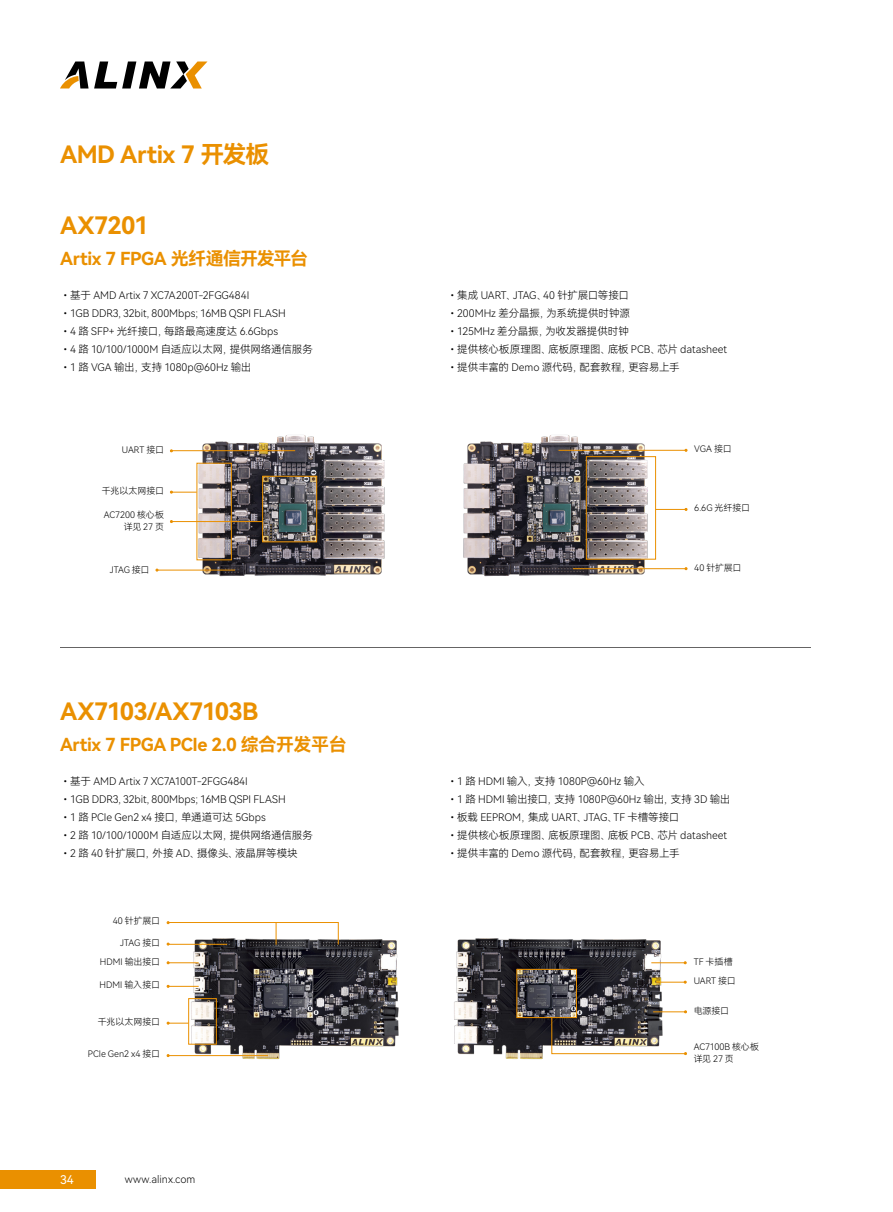
<style>
.page{position:relative;width:893px;height:1212px;background:#fff}
.page>*{position:absolute;margin:0;border:0;box-sizing:border-box;transform-origin:0 0}
.目录_三级标题选型表{font:24px "Harmony OS Sans SC Bold";letter-spacing:-.035em;color:#ea9000}
.二级标题{font:24px "Harmony OS Sans SC Bold";letter-spacing:-.025em;color:#ea9000}
.开发板副标题{font:18px "Harmony OS Sans SC Bold";letter-spacing:-.025em;color:#ea9000}
.t1{font:12px "Harmony OS Sans SC";color:#fff}
.t2{font:10.5px "Harmony OS Sans SC Light";letter-spacing:-.005em;color:#000}
.t3{font:10.5px "Harmony OS Sans SC Light";letter-spacing:-.025em;color:#000}
.图标注_右对齐{font:9px "Harmony OS Sans SC Light";letter-spacing:-.015em;color:#000}
.图标注_左对齐{font:9px "Harmony OS Sans SC Light";letter-spacing:-.02em;color:#000}
</style>
<div class="page">
<img style="left:190px;top:939px;width:209px;height:121px">
<img style="left:454px;top:938px;width:209px;height:122px">
<hr style="left:656px;top:982px;width:30px;height:1px;background:#ea9000">
<hr style="left:651px;top:962px;width:35px;height:1px;background:#ea9000">
<hr style="left:168px;top:962px;width:31px;height:1px;background:#ea9000">
<hr style="left:168px;top:986px;width:31px;height:1px;background:#ea9000">
<hr style="left:168px;top:1055px;width:100px;height:1px;background:#ea9000">
<svg style="left:167px;top:1022px;width:21px;height:2px"></svg>
<div style="left:188px;top:998px;width:29px;height:46px;border:1px solid #ea9000"></div>
<svg style="left:551px;top:1010px;width:136px;height:45px"></svg>
<svg style="left:167px;top:921px;width:172px;height:24px"></svg>
<div style="left:517px;top:969px;width:60px;height:49px;border:1px solid #ea9000"></div>
<img style="left:198px;top:435px;width:187px;height:142px">
<img style="left:463px;top:435px;width:186px;height:141px">
<hr style="left:558px;top:450px;width:128px;height:1px;background:#ea9000">
<hr style="left:656px;top:509px;width:30px;height:1px;background:#ea9000">
<hr style="left:573px;top:568px;width:113px;height:1px;background:#ea9000">
<hr style="left:171px;top:521px;width:92px;height:1px;background:#ea9000">
<hr style="left:157px;top:570px;width:78px;height:1px;background:#ea9000">
<svg style="left:170px;top:491px;width:27px;height:2px"></svg>
<hr style="left:172px;top:450px;width:123px;height:1px;background:#ea9000">
<div style="left:262px;top:476px;width:55px;height:66px;border:1px solid #ea9000"></div>
<div style="left:586px;top:456px;width:70px;height:103px;border:1px solid #ea9000"></div>
<div style="left:197px;top:463px;width:35px;height:97px;border:1px solid #ea9000"></div>
<hr style="left:60px;top:648px;width:750px;height:1px;background:#656464">
<div style="left:0;top:1170px;width:96px;height:18px;background:#ea9000"></div>
<svg style="left:60px;top:62px;width:147px;height:26px"></svg>
<p class="二级标题" style="left:60px;top:138px;width:211px">AMD Artix 7 开发板</p>
<p class="目录_三级标题选型表" style="left:60px;top:209px;width:90px">AX7201</p>
<p class="开发板副标题" style="left:60px;top:246px;width:250px">Artix 7 FPGA 光纤通信开发平台</p>
<p class="t2" style="left:60px;top:288px;width:191px">•基于 AMD Artix 7 XC7A200T-2FGG484I</p>
<p class="t2" style="left:60px;top:306px;width:227px">•1GB DDR3, 32bit, 800Mbps; 16MB QSPI FLASH</p>
<p class="t2" style="left:60px;top:324px;width:220px">•4 路 SFP+ 光纤接口，每路最高速度达 6.6Gbps</p>
<p class="t2" style="left:60px;top:342px;width:254px">•4 路 10/100/1000M 自适应以太网，提供网络通信服务</p>
<p class="t2" style="left:60px;top:360px;width:193px">•1 路 VGA 输出，支持 1080p@60Hz 输出</p>
<p class="图标注_左对齐" style="left:122px;top:443px;width:44px">UART 接口</p>
<p class="图标注_右对齐" style="left:102px;top:485px;width:64px">千兆以太网接口</p>
<p class="图标注_右对齐" style="left:104px;top:509px;width:62px">AC7200 核心板</p>
<p class="图标注_右对齐" style="left:124px;top:521px;width:42px">详见 27 页</p>
<p class="图标注_右对齐" style="left:110px;top:563px;width:41px">JTAG 接口</p>
<p class="目录_三级标题选型表" style="left:60px;top:695px;width:200px">AX7103/AX7103B</p>
<p class="开发板副标题" style="left:60px;top:732px;width:288px">Artix 7 FPGA PCIe 2.0 综合开发平台</p>
<p class="t2" style="left:60px;top:774px;width:189px">•基于 AMD Artix 7 XC7A100T-2FGG484I</p>
<p class="t2" style="left:60px;top:792px;width:227px">•1GB DDR3, 32bit, 800Mbps; 16MB QSPI FLASH</p>
<p class="t2" style="left:60px;top:810px;width:207px">•1 路 PCIe Gen2 x4 接口，单通道可达 5Gbps</p>
<p class="t2" style="left:60px;top:828px;width:254px">•2 路 10/100/1000M 自适应以太网，提供网络通信服务</p>
<p class="t2" style="left:60px;top:846px;width:239px">•2 路 40 针扩展口，外接 AD、摄像头、液晶屏等模块</p>
<p class="图标注_右对齐" style="left:113px;top:915px;width:49px">40 针扩展口</p>
<p class="图标注_右对齐" style="left:100px;top:955px;width:62px">HDMI 输出接口</p>
<p class="图标注_右对齐" style="left:100px;top:979px;width:62px">HDMI 输入接口</p>
<p class="图标注_右对齐" style="left:120px;top:936px;width:41px">JTAG 接口</p>
<p class="图标注_右对齐" style="left:98px;top:1015px;width:64px">千兆以太网接口</p>
<p class="图标注_右对齐" style="left:88px;top:1048px;width:74px">PCIe Gen2 x4 接口</p>
<p class="t1" style="left:60px;top:1171px;width:15px">34</p>
<p class="t2" style="left:125px;top:1172px;width:72px">www.alinx.com</p>
<p class="t3" style="left:447px;top:288px;width:183px">•集成 UART、JTAG、40 针扩展口等接口</p>
<p class="t2" style="left:447px;top:306px;width:185px">•200MHz 差分晶振，为系统提供时钟源</p>
<p class="t2" style="left:447px;top:324px;width:184px">•125MHz 差分晶振，为收发器提供时钟</p>
<p class="t2" style="left:447px;top:342px;width:282px">•提供核心板原理图、底板原理图、底板 PCB、芯片 datasheet</p>
<p class="t2" style="left:447px;top:360px;width:234px">•提供丰富的 Demo 源代码，配套教程，更容易上手</p>
<p class="图标注_左对齐" style="left:694px;top:443px;width:39px">VGA 接口</p>
<p class="图标注_右对齐" style="left:694px;top:502px;width:57px">6.6G 光纤接口</p>
<p class="图标注_右对齐" style="left:694px;top:561px;width:49px">40 针扩展口</p>
<p class="t2" style="left:447px;top:774px;width:199px">•1 路 HDMI 输入，支持 1080P@60Hz 输入</p>
<p class="t2" style="left:447px;top:792px;width:285px">•1 路 HDMI 输出接口，支持 1080P@60Hz 输出，支持 3D 输出</p>
<p class="t2" style="left:447px;top:810px;width:234px">•板载 EEPROM，集成 UART、JTAG、TF 卡槽等接口</p>
<p class="t2" style="left:447px;top:828px;width:282px">•提供核心板原理图、底板原理图、底板 PCB、芯片 datasheet</p>
<p class="t2" style="left:447px;top:846px;width:234px">•提供丰富的 Demo 源代码，配套教程，更容易上手</p>
<p class="图标注_左对齐" style="left:694px;top:955px;width:40px">TF 卡插槽</p>
<p class="图标注_左对齐" style="left:694px;top:975px;width:44px">UART 接口</p>
<p class="图标注_左对齐" style="left:694px;top:1004px;width:37px">电源接口</p>
<p class="图标注_右对齐" style="left:694px;top:1040px;width:67px">AC7100B 核心板</p>
<p class="图标注_左对齐" style="left:694px;top:1052px;width:42px">详见 27 页</p>
</div>
